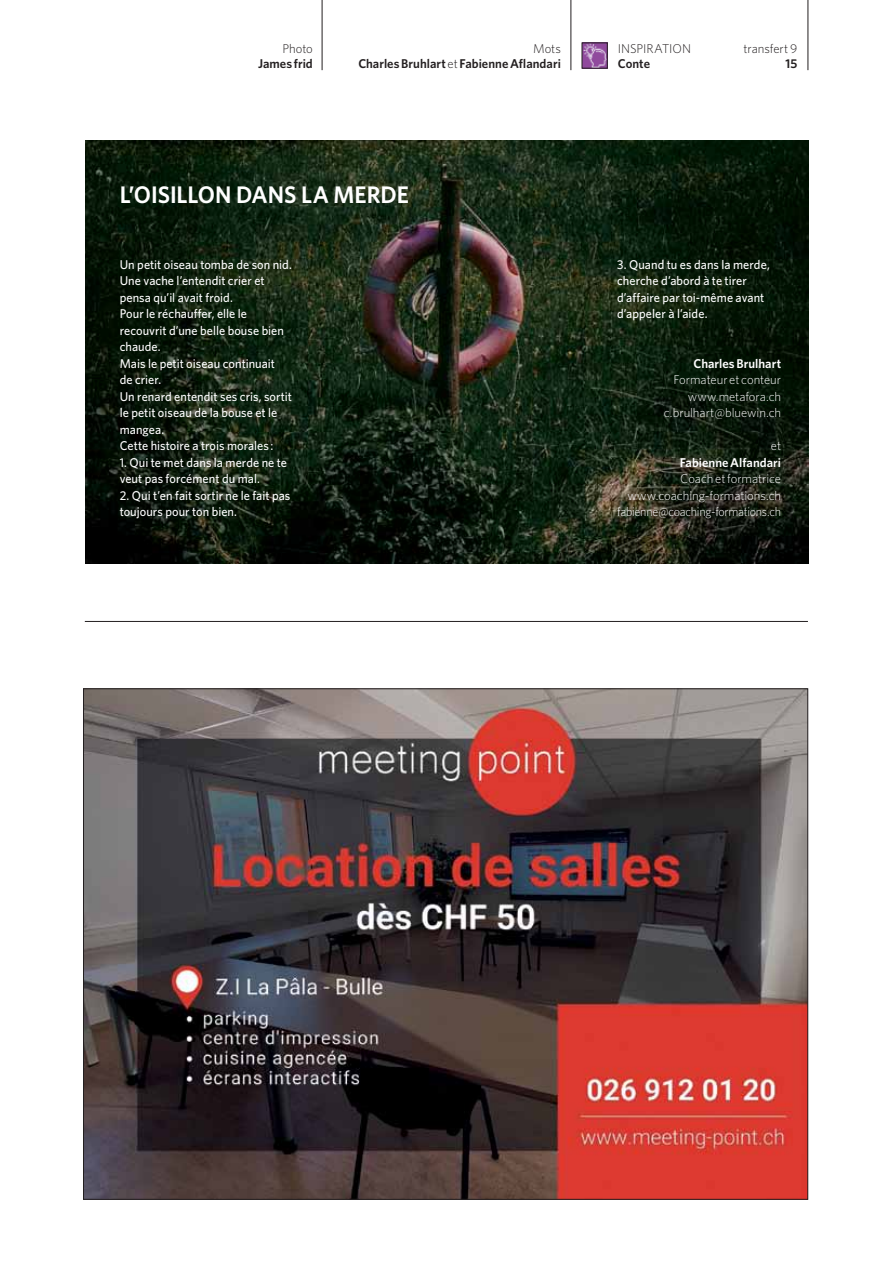
<style>
.page{position:relative;width:893px;height:1263px;background:#fff}
.page>*{position:absolute;margin:0;border:0;box-sizing:border-box;transform-origin:0 0}
.t1{font:24px "Whitney HTF Semi Bold SC";letter-spacing:-.005em;color:#fff}
.t2{font:500 12.75px/16.5px "Whitney HTF";color:#fff}
.t3{font:300 12.75px/16.5px "Whitney HTF";letter-spacing:-.005em;color:#fff;text-align:right}
.t4{font:600 12.75px/15.3px "Whitney HTF";color:#231f20;text-align:right}
.t5{font:600 12.75px "Whitney HTF";color:#fff}
.t6{font:300 12.75px "Whitney HTF";color:#231f20}
.s1{font-weight:300}
</style>
<div class="page">
<img style="left:85px;top:140px;width:723px;height:423px">
<hr style="left:807px;top:0;width:1px;height:70px;background:#231f20">
<hr style="left:570px;top:0;width:1px;height:70px;background:#231f20">
<hr style="left:85px;top:621px;width:723px;height:1px;background:#231f20">
<img style="left:584px;top:45px;width:22px;height:22px">
<div style="left:582px;top:43px;width:26px;height:26px;border:1px solid #231f20"></div>
<hr style="left:322px;top:0;width:1px;height:70px;background:#231f20">
<img style="left:85px;top:690px;width:721px;height:508px">
<p class="t6" style="left:283px;top:41px;width:32px">Photo</p>
<p class="t4" style="left:258px;top:56px;width:56px">James frid</p>
<p class="t4" style="left:358px;top:40px;width:204px"><span class="s1">Mots<br></span>Charles Bruhlart <span class="s1">et</span> Fabienne Aflandari</p>
<p class="t6" style="left:618px;top:41px;width:75px">INSPIRATION</p>
<p class="t4" style="left:618px;top:56px;width:34px">Conte</p>
<h1 class="t1" style="left:120px;top:180px;width:290px">L’OISILLON DANS LA MERDE</h1>
<p class="t6" style="left:743px;top:41px;width:55px">transfert 9</p>
<p class="t4" style="left:785px;top:56px;width:13px">15</p>
<p class="t2" style="left:120px;top:255px;width:174px">Un petit oiseau tomba de son nid.<br>Une vache l’entendit crier et pensa qu’il avait froid.<br>Pour le réchauffer, elle le recouvrit d’une belle bouse bien chaude.<br>Mais le petit oiseau continuait<br>de crier.<br>Un renard entendit ses cris, sortit le petit oiseau de la bouse et le mangea.<br>Cette histoire a trois morales:</p>
<p class="t2" style="left:120px;top:453px;width:169px">1. Qui te met dans la merde ne te veut pas forcément du mal.</p>
<p class="t2" style="left:120px;top:486px;width:172px">2. Qui t’en fait sortir ne le fait pas toujours pour ton bien.</p>
<p class="t2" style="left:617px;top:255px;width:154px">3. Quand tu es dans la merde, cherche d’abord à te tirer d’affaire par toi-même avant d’appeler à l’aide.</p>
<p class="t5" style="left:693px;top:355px;width:89px">Charles Brulhart</p>
<p class="t3" style="left:664px;top:371px;width:119px">Formateur et conteur www.metafora.ch c.brulhart@bluewin.ch</p>
<p class="t3" style="left:771px;top:437px;width:12px">et</p>
<p class="t5" style="left:680px;top:454px;width:103px">Fabienne Alfandari</p>
<p class="t3" style="left:617px;top:470px;width:166px">Coach et formatrice www.coaching-formations.ch fabienne@coaching-formations.ch</p>
</div>
